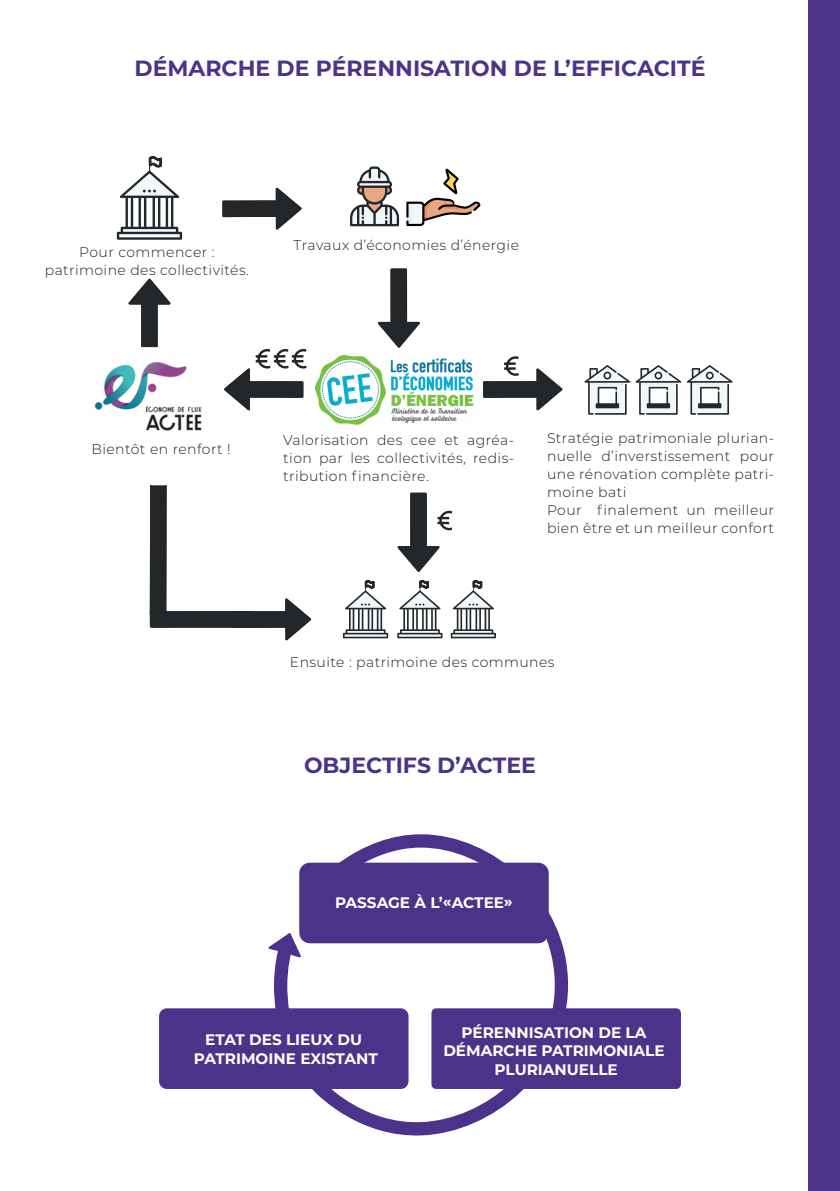
<style>
.page{position:relative;width:840px;height:1191px;background:#fff}
.page>*{position:absolute;margin:0;border:0;box-sizing:border-box;transform-origin:0 0}
.t1{font:700 22px "Montserrat";color:#4b338a}
.t2{font:700 15.2px/18.2px "Montserrat";color:#fff;text-align:center}
.t3{font:300 14px/18px "Montserrat";letter-spacing:.03em;color:#231f20;text-align:justify}
</style>
<div class="page">
<div style="left:808px;top:0;width:31px;height:1191px;background:#4b338a"></div>
<svg style="left:274px;top:834px;width:295px;height:301px"></svg>
<svg style="left:268px;top:933px;width:33px;height:24px"></svg>
<div style="left:299px;top:862px;width:249px;height:81px;background:#4b338a;border-radius:11px"></div>
<div style="left:431px;top:1008px;width:249px;height:81px;background:#4b338a;border-radius:5px"></div>
<div style="left:159px;top:1008px;width:249px;height:81px;background:#4b338a;border-radius:8px"></div>
<svg style="left:584px;top:365px;width:148px;height:50px"></svg>
<svg style="left:117px;top:156px;width:65px;height:84px"></svg>
<img style="left:315px;top:354px;width:159px;height:71px">
<svg style="left:397px;top:493px;width:55px;height:79px"></svg>
<svg style="left:343px;top:580px;width:45px;height:58px"></svg>
<svg style="left:397px;top:580px;width:45px;height:58px"></svg>
<svg style="left:450px;top:580px;width:45px;height:58px"></svg>
<svg style="left:483px;top:356px;width:79px;height:54px"></svg>
<svg style="left:378px;top:268px;width:41px;height:80px"></svg>
<svg style="left:406px;top:169px;width:74px;height:57px"></svg>
<img style="left:94px;top:361px;width:108px;height:70px">
<svg style="left:224px;top:349px;width:82px;height:61px"></svg>
<svg style="left:150px;top:485px;width:161px;height:155px"></svg>
<svg style="left:128px;top:279px;width:42px;height:68px"></svg>
<svg style="left:222px;top:188px;width:79px;height:42px"></svg>
<svg style="left:350px;top:166px;width:49px;height:60px"></svg>
<p class="t1" style="left:134px;top:52px;width:572px">DÉMARCHE DE PÉRENNISATION DE L’EFFICACITÉ</p>
<p class="t3" style="left:79px;top:242px;width:137px">Pour commencer :</p>
<p class="t3" style="left:45px;top:260px;width:205px">patrimoine des collectivités.</p>
<p class="t3" style="left:293px;top:236px;width:227px">Travaux d’économies d’énergie</p>
<p class="t3" style="left:91px;top:440px;width:141px">Bientôt en renfort !</p>
<p class="t3" style="left:283px;top:430px;width:232px">Valorisation des cee et agréa&shy;tion par les collectivités, redis&shy;tribution financière.</p>
<p class="t3" style="left:546px;top:429px;width:228px">Stratégie patrimoniale plurian&shy;nuelle d’inverstissement pour une rénovation complète patri&shy;moine bati</p>
<p class="t3" style="left:546px;top:501px;width:228px">Pour finalement un meilleur bien être et un meilleur confort</p>
<p class="t3" style="left:290px;top:652px;width:266px">Ensuite : patrimoine des communes</p>
<p class="t1" style="left:304px;top:749px;width:233px">OBJECTIFS D’ACTEE</p>
<p class="t2" style="left:335px;top:892px;width:179px">PASSAGE À L’«ACTEE»</p>
<p class="t2" style="left:194px;top:1030px;width:185px">ETAT DES LIEUX DU<br>PATRIMOINE EXISTANT</p>
<p class="t2" style="left:443px;top:1022px;width:223px">PÉRENNISATION DE LA<br>DÉMARCHE PATRIMONIALE<br>PLURIANUELLE</p>
</div>
